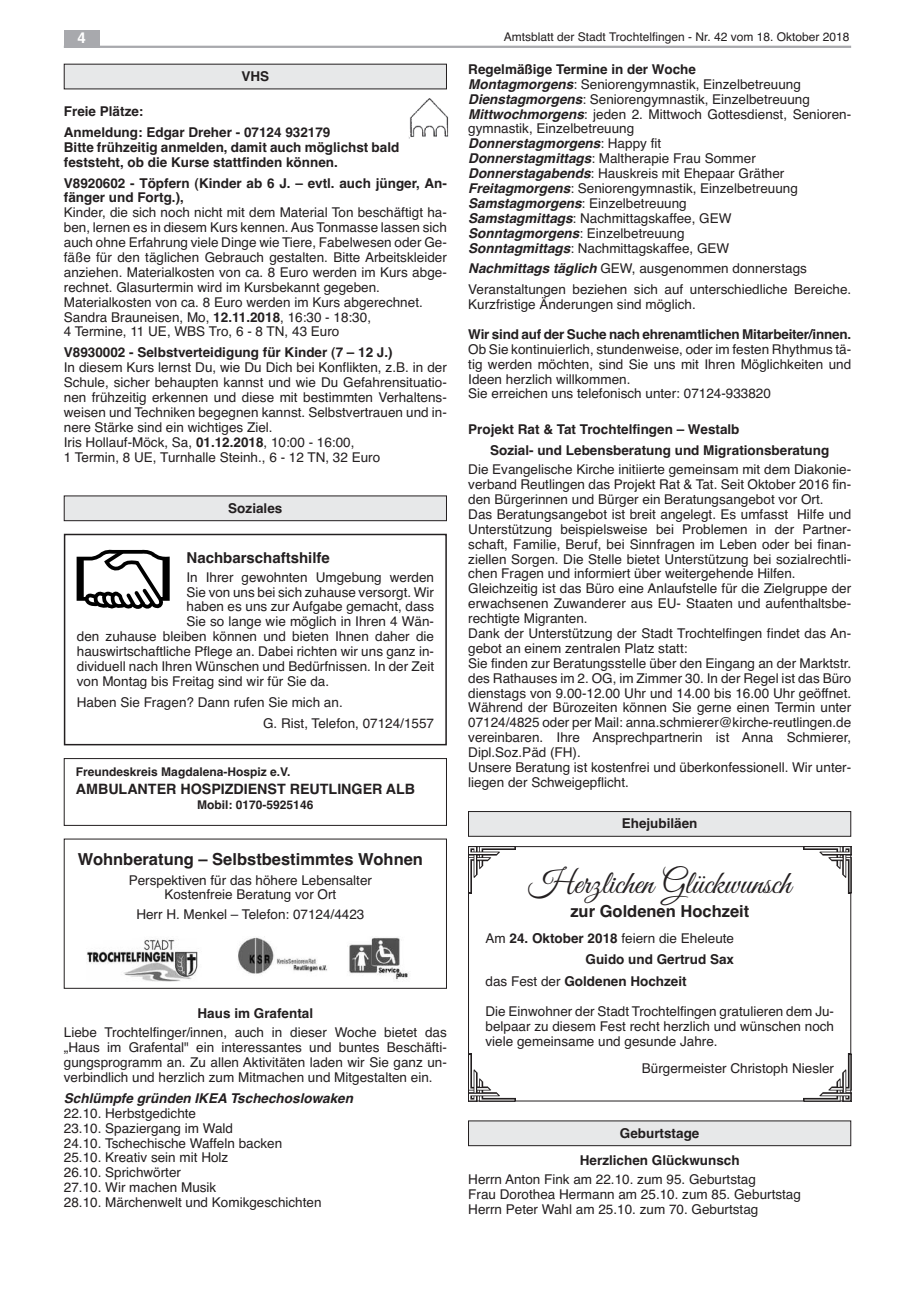
<style>
.page{position:relative;width:915px;height:1297px;background:#fff}
.page>*{position:absolute;margin:0;border:0;box-sizing:border-box;transform-origin:0 0}
.t1{font:33px "Great Vibes";color:#231f20}
.t2{font:700 16.5px "Helvetica";color:#231f20}
.t3{font:700 15px "Helvetica";color:#231f20}
.t4{font:700 15px "Helvetica";color:#fff}
.t5{font:700 14.25px "Helvetica";color:#231f20}
.t6{font:13.5px/14.9px "Helvetica";color:#231f20}
.t7{font:700 13.5px/20.9px "Helvetica";color:#231f20}
.t8{font:italic 700 13.5px "Helvetica";color:#231f20}
.t9{font:12px "Helvetica";color:#231f20}
.t10{font:700 12px "Helvetica";color:#231f20}
.s1{font-weight:700}
.s2{font-weight:700;font-style:italic}
.s3{font-weight:400}
</style>
<div class="page">
<img style="left:408px;top:98px;width:41px;height:41px">
<div style="left:64px;top:64px;width:382px;height:25px;background:#e7e8e9"></div>
<div style="left:64px;top:534px;width:382px;height:211px;border:2px solid #231f20"></div>
<svg style="left:77px;top:550px;width:93px;height:59px"></svg>
<svg style="left:80px;top:559px;width:4px;height:40px"></svg>
<svg style="left:162px;top:559px;width:4px;height:40px"></svg>
<div style="left:64px;top:496px;width:382px;height:25px;background:#e7e8e9"></div>
<div style="left:64px;top:495px;width:382px;height:26px;border:1px solid #231f20"></div>
<div style="left:64px;top:758px;width:382px;height:68px;border:1px solid #231f20"></div>
<div style="left:64px;top:839px;width:382px;height:150px;border:1px solid #231f20"></div>
<img style="left:87px;top:936px;width:321px;height:46px">
<div style="left:468px;top:811px;width:382px;height:25px;background:#e7e8e9"></div>
<div style="left:468px;top:811px;width:382px;height:26px;border:1px solid #231f20"></div>
<img style="left:468px;top:846px;width:47px;height:48px">
<img style="left:515px;top:846px;width:288px;height:4px">
<img style="left:803px;top:846px;width:47px;height:48px">
<img style="left:803px;top:1054px;width:47px;height:47px">
<img style="left:515px;top:1097px;width:288px;height:4px">
<img style="left:468px;top:1054px;width:47px;height:47px">
<img style="left:468px;top:894px;width:4px;height:160px">
<div style="left:468px;top:1121px;width:382px;height:25px;background:#e7e8e9"></div>
<div style="left:468px;top:1120px;width:382px;height:26px;border:1px solid #231f20"></div>
<hr style="left:64px;top:46px;width:786px;height:2px;background:#a8a9ad">
<div style="left:64px;top:30px;width:35px;height:17px;background:#a8a9ad"></div>
<p class="t4" style="left:77px;top:29px;width:10px">4</p>
<p class="t9" style="left:503px;top:30px;width:347px">Amtsblatt der Stadt Trochtelfingen - Nr. 42 vom 18. Oktober 2018</p>
<p class="t7" style="left:241px;top:66px;width:29px">VHS</p>
<p class="t7" style="left:64px;top:101px;width:268px">Freie Plätze:<br>Anmeldung: Edgar Dreher - 07124 932179</p>
<p class="t7" style="left:64px;top:140px;width:337px;line-height:14.9px">Bitte frühzeitig anmelden, damit auch möglichst bald feststeht, ob die Kurse stattfinden können.</p>
<p class="t7" style="left:64px;top:175px;width:384px;line-height:14.9px">V8920602 - Töpfern (Kinder ab 6 J. – evtl. auch jünger, An&shy;fänger und Fortg.),</p>
<p class="t6" style="left:64px;top:205px;width:384px">Kinder, die sich noch nicht mit dem Material Ton beschäftigt ha&shy;ben, lernen es in diesem Kurs kennen.Aus Tonmasse lassen sich auch ohne Erfahrung viele Dinge wie Tiere, Fabelwesen oder Ge&shy;fäße für den täglichen Gebrauch gestalten. Bitte Arbeitskleider anziehen. Materialkosten von ca. 8 Euro werden im Kurs abge&shy;rechnet. Glasurtermin wird im Kursbekannt gegeben.<br>Materialkosten von ca. 8 Euro werden im Kurs abgerechnet.<br>Sandra Brauneisen, Mo, <span class="s1">12.11.2018</span>, 16:30 - 18:30,<br>4 Termine, 11 UE, WBS Tro, 6 - 8 TN, 43 Euro</p>
<p class="t7" style="left:64px;top:342px;width:330px">V8930002 - Selbstverteidigung für Kinder (7 – 12 J.)</p>
<p class="t6" style="left:64px;top:360px;width:384px">In diesem Kurs lernst Du, wie Du Dich bei Konflikten, z.B. in der Schule, sicher behaupten kannst und wie Du Gefahrensituatio&shy;nen frühzeitig erkennen und diese mit bestimmten Verhaltens&shy;weisen und Techniken begegnen kannst. Selbstvertrauen und in&shy;nere Stärke sind ein wichtiges Ziel.<br>Iris Hollauf-Möck, Sa, <span class="s1">01.12.2018</span>, 10:00 - 16:00,<br>1 Termin, 8 UE, Turnhalle Steinh., 6 - 12 TN, 32 Euro</p>
<p class="t7" style="left:228px;top:497px;width:56px">Soziales</p>
<p class="t3" style="left:186px;top:548px;width:145px">Nachbarschaftshilfe</p>
<p class="t6" style="left:186px;top:570px;width:249px">In Ihrer gewohnten Umgebung werden</p>
<p class="t6" style="left:186px;top:584px;width:249px">Sie von uns bei sich zuhause versorgt. Wir</p>
<p class="t6" style="left:186px;top:599px;width:249px">haben es uns zur Aufgabe gemacht, dass</p>
<p class="t6" style="left:186px;top:614px;width:249px">Sie so lange wie möglich in Ihren 4 Wän-</p>
<p class="t6" style="left:77px;top:629px;width:358px">den zuhause bleiben können und bieten Ihnen daher die</p>
<p class="t6" style="left:77px;top:644px;width:358px">hauswirtschaftliche Pflege an. Dabei richten wir uns ganz in-</p>
<p class="t6" style="left:77px;top:659px;width:358px">dividuell nach Ihren Wünschen und Bedürfnissen. In der Zeit</p>
<p class="t6" style="left:77px;top:674px;width:254px">von Montag bis Freitag sind wir für Sie da.</p>
<p class="t6" style="left:263px;top:692px;width:172px;line-height:20.9px;text-indent:-186px">Haben Sie Fragen? Dann rufen Sie mich an.<br>G. Rist, Telefon, 07124/1557</p>
<p class="t10" style="left:76px;top:765px;width:216px">Freundeskreis Magdalena-Hospiz e.V.</p>
<p class="t5" style="left:76px;top:781px;width:341px">AMBULANTER HOSPIZDIENST REUTLINGER ALB</p>
<p class="t10" style="left:197px;top:798px;width:118px">Mobil: 0170-5925146</p>
<p class="t2" style="left:78px;top:850px;width:347px">Wohnberatung – Selbstbestimmtes Wohnen</p>
<p class="t6" style="left:129px;top:872px;width:245px;text-align:center">Perspektiven für das höhere Lebensalter<br>Kostenfreie Beratung vor Ort</p>
<p class="t6" style="left:136px;top:907px;width:229px">Herr H. Menkel – Telefon: 07124/4423</p>
<p class="t7" style="left:197px;top:1003px;width:117px">Haus im Grafental</p>
<p class="t6" style="left:64px;top:1025px;width:384px;text-align:justify">Liebe Trochtelfinger/innen, auch in dieser Woche bietet das „Haus im Grafental" ein interessantes und buntes Beschäfti&shy;gungsprogramm an. Zu allen Aktivitäten laden wir Sie ganz un&shy;verbindlich und herzlich zum Mitmachen und Mitgestalten ein.</p>
<p class="t8" style="left:64px;top:1090px;width:290px">Schlümpfe gründen IKEA Tschechoslowaken</p>
<p class="t6" style="left:64px;top:1106px;width:259px">22.10. Herbstgedichte<br>23.10. Spaziergang im Wald<br>24.10. Tschechische Waffeln backen<br>25.10. Kreativ sein mit Holz<br>26.10. Sprichwörter<br>27.10. Wir machen Musik<br>28.10. Märchenwelt und Komikgeschichten</p>
<p class="t6" style="left:468px;top:62px;width:384px"><span class="s1">Regelmäßige Termine in der Woche<br></span><span class="s2">Montagmorgens</span>: Seniorengymnastik, Einzelbetreuung <span class="s2">Dienstagmorgens</span>: Seniorengymnastik, Einzelbetreuung <span class="s2">Mittwochmorgens</span>: jeden 2. Mittwoch Gottesdienst, Senioren&shy;gymnastik, Einzelbetreuung<br><span class="s2">Donnerstagmorgens</span>: Happy fit<br><span class="s2">Donnerstagmittags</span>: Maltherapie Frau Sommer <span class="s2">Donnerstagabends</span>: Hauskreis mit Ehepaar Gräther <span class="s2">Freitagmorgens</span>: Seniorengymnastik, Einzelbetreuung <span class="s2">Samstagmorgens</span>: Einzelbetreuung<br><span class="s2">Samstagmittags</span>: Nachmittagskaffee, GEW<br><span class="s2">Sonntagmorgens</span>: Einzelbetreuung<br><span class="s2">Sonntagmittags</span>: Nachmittagskaffee, GEW</p>
<p class="t6" style="left:468px;top:258px;width:384px;line-height:20.9px"><span class="s2">Nachmittags täglich</span> GEW, ausgenommen donnerstags<br>Veranstaltungen beziehen sich auf unterschiedliche Bereiche.</p>
<p class="t6" style="left:468px;top:297px;width:229px">Kurzfristige Änderungen sind möglich.</p>
<p class="t7" style="left:468px;top:324px;width:384px">Wir sind auf der Suche nach ehrenamtlichen Mitarbeiter/innen.</p>
<p class="t6" style="left:468px;top:342px;width:384px">Ob Sie kontinuierlich, stundenweise, oder im festen Rhythmus tä&shy;tig werden möchten, sind Sie uns mit Ihren Möglichkeiten und Ideen herzlich willkommen.<br>Sie erreichen uns telefonisch unter: 07124-933820</p>
<p class="t7" style="left:490px;top:419px;width:341px;text-indent:-22px">Projekt Rat &amp; Tat Trochtelfingen – Westalb<br>Sozial- und Lebensberatung und Migrationsberatung</p>
<p class="t6" style="left:468px;top:462px;width:384px">Die Evangelische Kirche initiierte gemeinsam mit dem Diakonie&shy;verband Reutlingen das Projekt Rat &amp; Tat. Seit Oktober 2016 fin&shy;den Bürgerinnen und Bürger ein Beratungsangebot vor Ort.<br>Das Beratungsangebot ist breit angelegt. Es umfasst Hilfe und Unterstützung beispielsweise bei Problemen in der Partner&shy;schaft, Familie, Beruf, bei Sinnfragen im Leben oder bei finan&shy;ziellen Sorgen. Die Stelle bietet Unterstützung bei sozialrechtli&shy;chen Fragen und informiert über weitergehende Hilfen.<br>Gleichzeitig ist das Büro eine Anlaufstelle für die Zielgruppe der erwachsenen Zuwanderer aus EU- Staaten und aufenthaltsbe&shy;rechtigte Migranten.<br>Dank der Unterstützung der Stadt Trochtelfingen findet das An&shy;gebot an einem zentralen Platz statt:<br>Sie finden zur Beratungsstelle über den Eingang an der Marktstr. des Rathauses im 2. OG, im Zimmer 30. In der Regel ist das Büro dienstags von 9.00-12.00 Uhr und 14.00 bis 16.00 Uhr geöffnet.<br>Während der Bürozeiten können Sie gerne einen Termin unter 07124/4825 oder per Mail: anna.schmierer@kirche-reutlingen.de vereinbaren. Ihre Ansprechpartnerin ist Anna Schmierer, Dipl.Soz.Päd (FH).<br>Unsere Beratung ist kostenfrei und überkonfessionell. Wir unter&shy;liegen der Schweigepflicht.</p>
<p class="t7" style="left:621px;top:813px;width:77px">Ehejubiläen</p>
<h1 class="t1" style="left:528px;top:864px;width:264px">Herzlichen Glückwunsch</h1>
<p class="t2" style="left:570px;top:901px;width:180px">zur Goldenen Hochzeit</p>
<p class="t7" style="left:485px;top:928px;width:250px;text-align:right"><span class="s3">Am</span> 24. Oktober 2018 <span class="s3">feiern die Eheleute<br></span>Guido und Gertrud Sax</p>
<p class="t7" style="left:485px;top:971px;width:203px"><span class="s3">das Fest der</span> Goldenen Hochzeit</p>
<p class="t6" style="left:485px;top:1004px;width:350px;text-align:justify">Die Einwohner der Stadt Trochtelfingen gratulieren dem Ju&shy;belpaar zu diesem Fest recht herzlich und wünschen noch viele gemeinsame und gesunde Jahre.</p>
<p class="t6" style="left:641px;top:1061px;width:194px">Bürgermeister Christoph Niesler</p>
<p class="t7" style="left:619px;top:1122px;width:81px">Geburtstage</p>
<p class="t7" style="left:579px;top:1150px;width:161px">Herzlichen Glückwunsch</p>
<p class="t6" style="left:468px;top:1172px;width:334px">Herrn Anton Fink am 22.10. zum 95. Geburtstag<br>Frau Dorothea Hermann am 25.10. zum 85. Geburtstag<br>Herrn Peter Wahl am 25.10. zum 70. Geburtstag</p>
</div>
